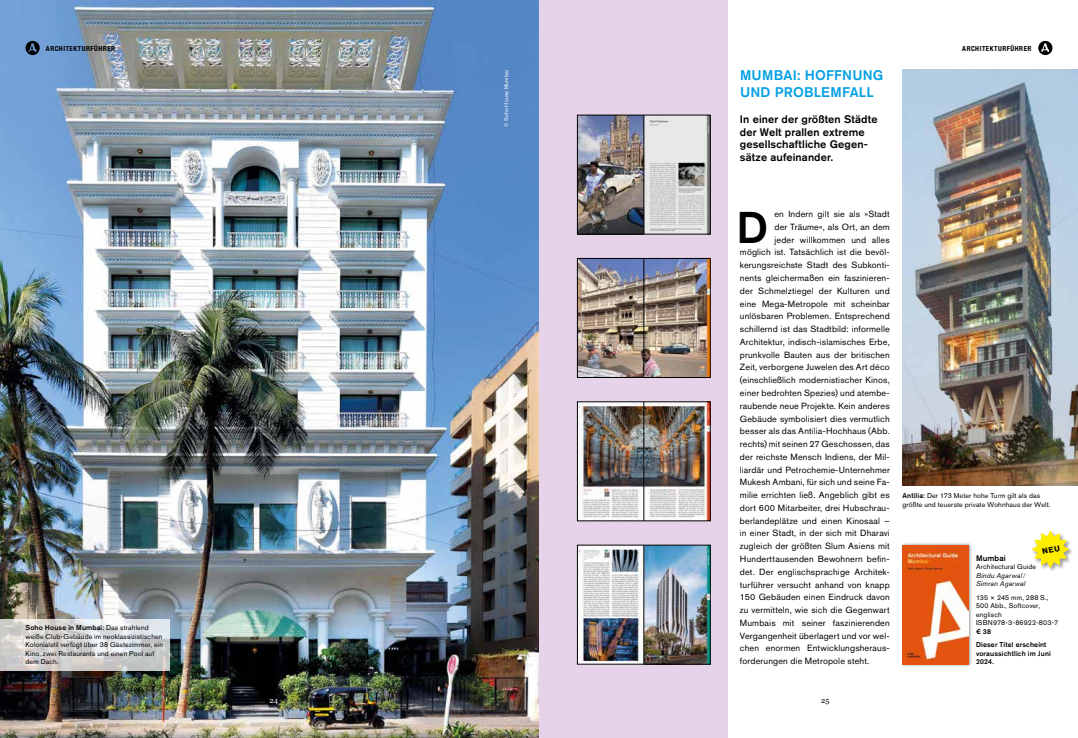
<style>
.page{position:relative;width:1078px;height:738px;background:#fff}
.page>*{position:absolute;margin:0;border:0;box-sizing:border-box;transform-origin:0 0}
.t1{font:500 44px "Akzidenz Grotesk Pro";color:#000}
.t2{font:500 13.9px/16.8px "Akzidenz Grotesk Pro";letter-spacing:.015em;color:#009fe3}
.t3{font:500 10.9px/12.8px "Akzidenz Grotesk Pro";letter-spacing:.01em;color:#000}
.t4{font:8.9px "Akzidenz Grotesk Pro";letter-spacing:.015em;color:#000}
.t5{font:500 8px "Akzidenz Grotesk Pro";letter-spacing:.015em;color:#000}
.t6{font:7.5px "Georgia";color:#fff}
.t7{font:7.5px "Georgia";color:#000}
.t8{font:7px/8.5px "Akzidenz Grotesk Pro";letter-spacing:.02em;color:#000}
.t9{font:500 7px/13.5px "Akzidenz Grotesk Pro";letter-spacing:.02em;color:#000}
.t10{font:italic 7px/8.5px "Akzidenz Grotesk Pro";letter-spacing:.02em;color:#000}
.t11{font:700 condensed 6.9px "Helvetica Neue";letter-spacing:.075em;color:#000}
.t12{font:5.5px "Akzidenz Grotesk Pro";letter-spacing:.025em;color:#fff}
.s1{font-weight:500}
</style>
<div class="page">
<img style="left:0;top:0;width:539px;height:737px">
<div style="left:539px;top:0;width:188px;height:737px;background:#e7d3e9"></div>
<img style="left:902px;top:70px;width:175px;height:415px">
<div style="left:900px;top:541px;width:72px;height:125px;background:#000;opacity:.45"></div>
<img style="left:902px;top:544px;width:65px;height:119px">
<img style="left:579px;top:117px;width:129px;height:115px">
<div style="left:577px;top:115px;width:133px;height:119px;border:1px solid #000"></div>
<hr style="left:643px;top:115px;width:1px;height:119px;background:#000">
<img style="left:579px;top:260px;width:129px;height:115px">
<div style="left:577px;top:258px;width:133px;height:119px;border:1px solid #000"></div>
<hr style="left:643px;top:258px;width:1px;height:119px;background:#000">
<img style="left:579px;top:403px;width:129px;height:115px">
<hr style="left:643px;top:401px;width:1px;height:119px;background:#000">
<img style="left:579px;top:546px;width:129px;height:115px">
<div style="left:577px;top:544px;width:133px;height:119px;border:1px solid #000"></div>
<hr style="left:643px;top:545px;width:1px;height:118px;background:#000">
<div style="left:1030px;top:529px;width:43px;height:43px;background:#000;opacity:.4"></div>
<svg style="left:0;top:618px;width:170px;height:52px;background:#d6d6d6"></svg>
<svg style="left:1038px;top:41px;width:14px;height:14px"></svg>
<svg style="left:26px;top:41px;width:14px;height:14px"></svg>
<svg style="left:1031px;top:530px;width:37px;height:37px"></svg>
<p class="t11" style="left:26px;top:43px;width:5px">A</p>
<p class="t11" style="left:46px;top:43px;width:71px">ARCHITEKTURFÜHRER</p>
<p class="t11" style="left:962px;top:43px;width:71px">ARCHITEKTURFÜHRER</p>
<p class="t8" style="left:26px;top:623px;width:139px"><span class="s1">Soho House in Mumbai:</span> Das strahlend weiße Club-Gebäude im neoklassizistischen Kolonialstil verfügt über 38 Gästezimmer, ein Kino, zwei Restaurants und einen Pool auf dem Dach.</p>
<p class="t12" style="left:502px;top:127px;width:59px;rotate:-90deg">© Soho House Mumbai</p>
<h2 class="t2" style="left:739px;top:67px;width:145px">MUMBAI: HOFFNUNG<br>UND PROBLEMFALL</h2>
<p class="t3" style="left:739px;top:112px;width:139px">In einer der größten Städte der Welt prallen extreme gesellschaftliche Gegen&shy;sätze aufeinander.</p>
<p class="t4" style="left:774px;top:208px;width:117px">en Indern gilt sie als »Stadt</p>
<p class="t4" style="left:774px;top:221px;width:117px">der Träume«, als Ort, an dem</p>
<p class="t4" style="left:774px;top:233px;width:117px">jeder willkommen und alles</p>
<p class="t4" style="left:739px;top:246px;width:151px">möglich ist. Tatsächlich ist die bevöl-</p>
<p class="t4" style="left:739px;top:259px;width:151px">kerungsreichste Stadt des Subkonti-</p>
<p class="t4" style="left:739px;top:272px;width:151px">nents gleichermaßen ein faszinieren-</p>
<p class="t4" style="left:739px;top:285px;width:151px">der Schmelztiegel der Kulturen und</p>
<p class="t4" style="left:739px;top:297px;width:151px">eine Mega-Metropole mit scheinbar</p>
<p class="t4" style="left:739px;top:310px;width:151px">unlösbaren Problemen. Entsprechend</p>
<p class="t4" style="left:739px;top:323px;width:151px">schillernd ist das Stadtbild: informelle</p>
<p class="t4" style="left:739px;top:336px;width:151px">Architektur, indisch-islamisches Erbe,</p>
<p class="t4" style="left:739px;top:348px;width:151px">prunkvolle Bauten aus der britischen</p>
<p class="t4" style="left:739px;top:361px;width:151px">Zeit, verborgene Juwelen des Art déco</p>
<p class="t4" style="left:739px;top:374px;width:151px">(einschließlich modernistischer Kinos,</p>
<p class="t4" style="left:739px;top:387px;width:151px">einer bedrohten Spezies) und atembe-</p>
<p class="t4" style="left:739px;top:399px;width:151px">raubende neue Projekte. Kein anderes</p>
<p class="t4" style="left:739px;top:412px;width:151px">Gebäude symbolisiert dies vermutlich</p>
<p class="t4" style="left:739px;top:425px;width:151px">besser als das Antilia-Hochhaus (Abb.</p>
<p class="t4" style="left:739px;top:438px;width:151px">rechts) mit seinen 27 Geschossen, das</p>
<p class="t4" style="left:739px;top:450px;width:151px">der reichste Mensch Indiens, der Mil-</p>
<p class="t4" style="left:739px;top:463px;width:151px">liardär und Petrochemie-Unternehmer</p>
<p class="t4" style="left:739px;top:476px;width:151px">Mukesh Ambani, für sich und seine Fa-</p>
<p class="t4" style="left:739px;top:489px;width:151px">milie errichten ließ. Angeblich gibt es</p>
<p class="t4" style="left:739px;top:501px;width:151px">dort 600 Mitarbeiter, drei Hubschrau-</p>
<p class="t4" style="left:739px;top:514px;width:151px">berlandeplätze und einen Kinosaal –</p>
<p class="t4" style="left:739px;top:527px;width:151px">in einer Stadt, in der sich mit Dharavi</p>
<p class="t4" style="left:739px;top:540px;width:151px">zugleich der größten Slum Asiens mit</p>
<p class="t4" style="left:739px;top:552px;width:151px">Hunderttausenden Bewohnern befin-</p>
<p class="t4" style="left:739px;top:565px;width:151px">det. Der englischsprachige Architek-</p>
<p class="t4" style="left:739px;top:578px;width:151px">turführer versucht anhand von knapp</p>
<p class="t4" style="left:739px;top:591px;width:151px">150 Gebäuden einen Eindruck davon</p>
<p class="t4" style="left:739px;top:603px;width:151px">zu vermitteln, wie sich die Gegenwart</p>
<p class="t4" style="left:739px;top:616px;width:151px">Mumbais mit seiner faszinierenden</p>
<p class="t4" style="left:739px;top:629px;width:151px">Vergangenheit überlagert und vor wel-</p>
<p class="t4" style="left:739px;top:642px;width:151px">chen enormen Entwicklungsheraus-</p>
<p class="t4" style="left:739px;top:654px;width:131px">forderungen die Metropole steht.</p>
<h1 class="t1" style="left:736px;top:198px;width:33px">D</h1>
<p class="t8" style="left:902px;top:491px;width:149px"><span class="s1">Antilia:</span> Der 173 Meter hohe Turm gilt als das größte und teuerste private Wohnhaus der Welt.</p>
<p class="t5" style="left:975px;top:552px;width:31px">Mumbai</p>
<p class="t8" style="left:975px;top:562px;width:62px">Architectural Guide</p>
<p class="t10" style="left:975px;top:570px;width:51px">Bindu Agarwal ⁄<br>Simran Agarwal</p>
<p class="t8" style="left:975px;top:592px;width:84px">135 × 245 mm, 288 S.,<br>500 Abb., Softcover, englisch<br>ISBN 978-3-86922-803-7</p>
<p class="t9" style="left:975px;top:623px;width:72px">€ 38<br>Dieser Titel erscheint</p>
<p class="t9" style="left:975px;top:648px;width:76px;line-height:8.5px">voraussichtlich im Juni<br>2024.</p>
<p class="t6" style="left:269px;top:694px;width:10px">24</p>
<p class="t7" style="left:821px;top:694px;width:10px">25</p>
</div>
